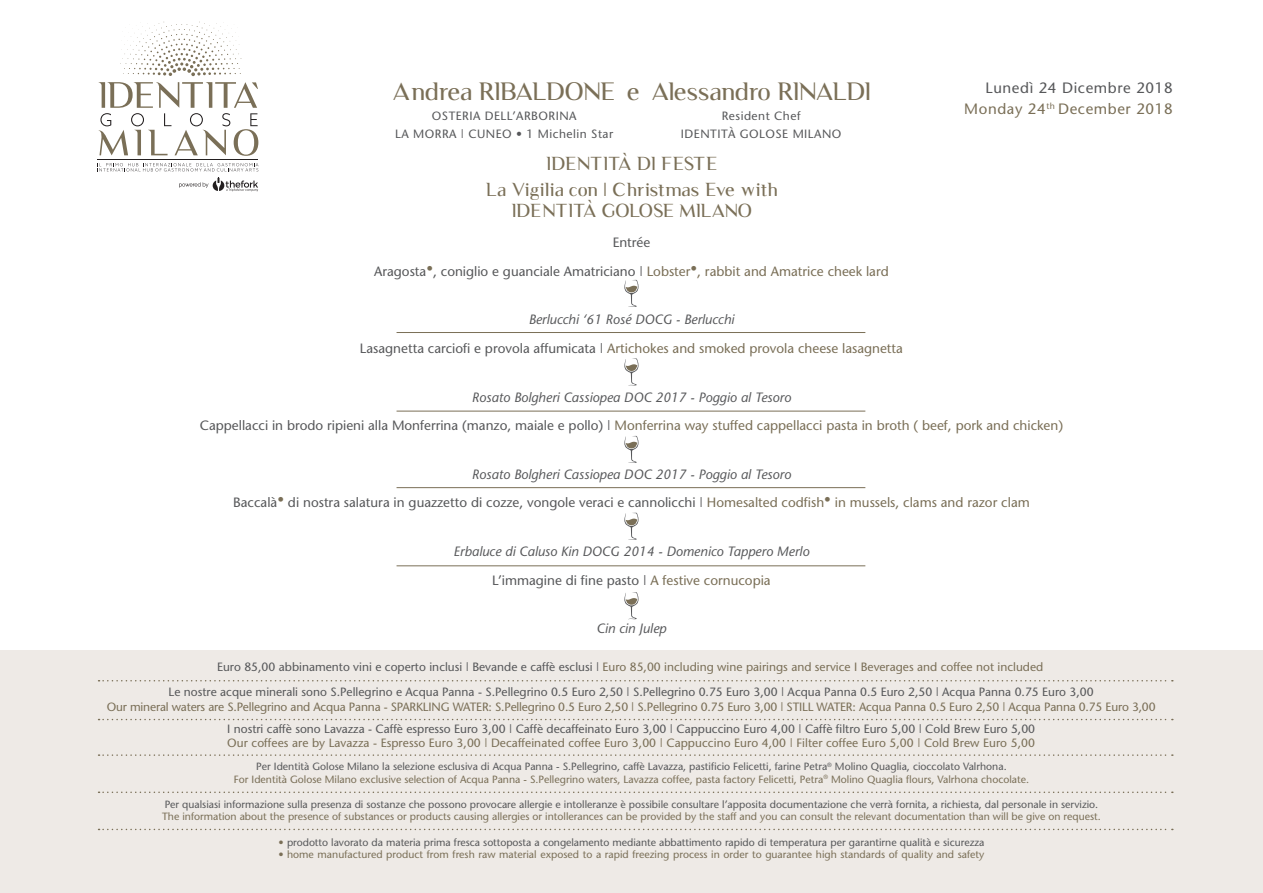
<style>
.page{position:relative;width:1263px;height:893px;background:#fff}
.page>*{position:absolute;margin:0;border:0;box-sizing:border-box;transform-origin:0 0}
.t1{font:24px "Luxia Display";letter-spacing:-.02em;color:#7a6f57}
.t2{font:18px/21.6px "Luxia Display";color:#7a6f57;text-align:center}
.t3{font:18px "Luxia Display";letter-spacing:.02em;color:#7a6f57}
.t4{font:15px/21px "Stone Sans";letter-spacing:.04em;color:#57585a;text-align:right}
.t5{font:13.5px/28.5px "Stone Sans";color:#7a6f57;text-align:center}
.t6{font:13.5px/28.5px "Stone Sans";color:#57585a;text-align:center}
.t7{font:italic 13.5px/28.5px "Stone Sans";color:#57585a;text-align:center}
.t8{font:12px "Stone Sans";color:#7a6f57}
.t9{font:12px "Stone Sans";color:#57585a}
.t10{font:12px/18px "Stone Sans";letter-spacing:.04em;color:#57585a;text-align:center}
.t11{font:10.5px/12.6px "Stone Sans";color:#7a6f57;text-align:center}
.t12{font:10.5px "Stone Sans";color:#57585a}
.s1{font-family:"Stone Sans"}
.s2{color:#7a6f57}
.s3{font-style:italic;color:#57585a}
.s4{color:#57585a}
.s5{font-style:italic}
.s6{font-style:normal}
.s7{font-style:normal;color:#7a6f57}
</style>
<div class="page">
<svg style="left:120px;top:22px;width:122px;height:54px"></svg>
<hr style="left:98px;top:159px;width:160px;height:1px;background:#231f20">
<svg style="left:97px;top:163px;width:161px;height:8px"></svg>
<svg style="left:179px;top:178px;width:79px;height:14px"></svg>
<svg style="left:98px;top:82px;width:160px;height:74px"></svg>
<div style="left:0;top:651px;width:1263px;height:242px;background:#eeeae6"></div>
<svg style="left:99px;top:754px;width:1074px;height:2px"></svg>
<svg style="left:99px;top:829px;width:1074px;height:1px"></svg>
<svg style="left:99px;top:791px;width:1074px;height:2px"></svg>
<svg style="left:99px;top:680px;width:1074px;height:1px"></svg>
<svg style="left:99px;top:719px;width:1074px;height:1px"></svg>
<hr style="left:396px;top:332px;width:469px;height:1px;background:#7a6f57">
<svg style="left:624px;top:280px;width:14px;height:27px"></svg>
<hr style="left:396px;top:487px;width:469px;height:1px;background:#7a6f57">
<svg style="left:624px;top:436px;width:14px;height:27px"></svg>
<hr style="left:396px;top:411px;width:469px;height:1px;background:#7a6f57">
<svg style="left:624px;top:358px;width:14px;height:28px"></svg>
<hr style="left:396px;top:565px;width:469px;height:1px;background:#7a6f57">
<svg style="left:624px;top:513px;width:14px;height:27px"></svg>
<svg style="left:624px;top:592px;width:14px;height:27px"></svg>
<h1 class="t1" style="left:393px;top:77px;width:479px">Andrea RIBALDONE e Alessandro RINALDI</h1>
<p class="t10" style="left:395px;top:107px;width:219px">OSTERIA DELL’ARBORINA<br>LA MORRA | CUNEO • 1 Michelin Star</p>
<p class="t10" style="left:681px;top:107px;width:162px">Resident Chef<br>IDENTITÀ GOLOSE MILANO</p>
<h2 class="t3" style="left:546px;top:153px;width:173px">IDENTITÀ DI FESTE</h2>
<h2 class="t2" style="left:485px;top:178px;width:294px">La Vigilia con <span class="s1">|</span> Christmas Eve with<br>IDENTITÀ GOLOSE MILANO</h2>
<h3 class="t4" style="left:964px;top:78px;width:210px">Lunedì 24 Dicembre 2018<br><span class="s2">Monday 24</span><sup>th</sup> <span class="s2">December 2018</span></h3>
<p class="t6" style="left:374px;top:228px;width:516px">Entrée<br>Aragosta<sup>•</sup>, coniglio e guanciale Amatriciano | <span class="s2">Lobster</span><sup>•</sup><span class="s2">, rabbit and Amatrice cheek lard</span></p>
<p class="t5" style="left:360px;top:305px;width:544px"><span class="s3">Berlucchi ‘61 Rosé DOCG - Berlucchi<br></span><span class="s4">Lasagnetta carciofi e provola affumicata |</span> Artichokes and smoked provola cheese lasagnetta</p>
<p class="t5" style="left:200px;top:382px;width:865px"><span class="s3">Rosato Bolgheri Cassiopea DOC 2017 - Poggio al Tesoro<br></span><span class="s4">Cappellacci in brodo ripieni alla Monferrina (manzo, maiale e pollo) |</span> Monferrina way stuffed cappellacci pasta in broth ( beef, pork and chicken)</p>
<p class="t6" style="left:233px;top:460px;width:798px"><span class="s5">Rosato Bolgheri Cassiopea DOC 2017 - Poggio al Tesoro<br></span>Baccalà<sup>•</sup> di nostra salatura in guazzetto di cozze, vongole veraci e cannolicchi | <span class="s2">Homesalted codfish</span><sup>•</sup> <span class="s2">in mussels, clams and razor clam</span></p>
<p class="t7" style="left:454px;top:537px;width:357px">Erbaluce di Caluso Kin DOCG 2014 - Domenico Tappero Merlo<br><span class="s6">L’immagine di fine pasto |</span> <span class="s7">A festive cornucopia</span></p>
<p class="t7" style="left:596px;top:614px;width:72px">Cin cin Julep</p>
<p class="t8" style="left:217px;top:659px;width:828px"><span class="s4">Euro 85,00 abbinamento vini e coperto inclusi | Bevande e caffè esclusi |</span> Euro 85,00 including wine pairings and service I Beverages and coffee not included</p>
<p class="t9" style="left:169px;top:685px;width:927px">Le nostre acque minerali sono S.Pellegrino e Acqua Panna - S.Pellegrino 0.5 Euro 2,50 | S.Pellegrino 0.75 Euro 3,00 | Acqua Panna 0.5 Euro 2,50 | Acqua Panna 0.75 Euro 3,00</p>
<p class="t8" style="left:107px;top:699px;width:1050px">Our mineral waters are S.Pellegrino and Acqua Panna - SPARKLING WATER: S.Pellegrino 0.5 Euro 2,50 | S.Pellegrino 0.75 Euro 3,00 | STILL WATER: Acqua Panna 0.5 Euro 2,50 | Acqua Panna 0.75 Euro 3,00</p>
<p class="t9" style="left:227px;top:721px;width:809px">I nostri caffè sono Lavazza - Caffè espresso Euro 3,00 | Caffè decaffeinato Euro 3,00 | Cappuccino Euro 4,00 | Caffè filtro Euro 5,00 | Cold Brew Euro 5,00</p>
<p class="t8" style="left:227px;top:735px;width:809px">Our coffees are by Lavazza - Espresso Euro 3,00 | Decaffeinated coffee Euro 3,00 | Cappuccino Euro 4,00 | Filter coffee Euro 5,00 | Cold Brew Euro 5,00</p>
<p class="t11" style="left:234px;top:760px;width:797px"><span class="s4">Per Identità Golose Milano la selezione esclusiva di Acqua Panna - S.Pellegrino, caffè Lavazza, pastificio Felicetti, farine Petra</span><sup>®</sup> <span class="s4">Molino Quaglia, cioccolato Valrhona.<br></span>For Identità Golose Milano exclusive selection of Acqua Panna - S.Pellegrino waters, Lavazza coffee, pasta factory Felicetti, Petra<sup>®</sup> Molino Quaglia flours, Valrhona chocolate.</p>
<p class="t12" style="left:165px;top:798px;width:935px">Per qualsiasi informazione sulla presenza di sostanze che possono provocare allergie e intolleranze è possibile consultare l’apposita documentazione che verrà fornita, a richiesta, dal personale in servizio.</p>
<p class="t11" style="left:162px;top:810px;width:940px">The information about the presence of substances or products causing allergies or intollerances can be provided by the staff and you can consult the relevant documentation than will be give on request.</p>
<p class="t12" style="left:279px;top:835px;width:707px"><span class="s2">•</span> prodotto lavorato da materia prima fresca sottoposta a congelamento mediante abbattimento rapido di temperatura per garantirne qualità e sicurezza</p>
<p class="t11" style="left:279px;top:848px;width:707px">• home manufactured product from fresh raw material exposed to a rapid freezing process in order to guarantee high standards of quality and safety</p>
</div>
